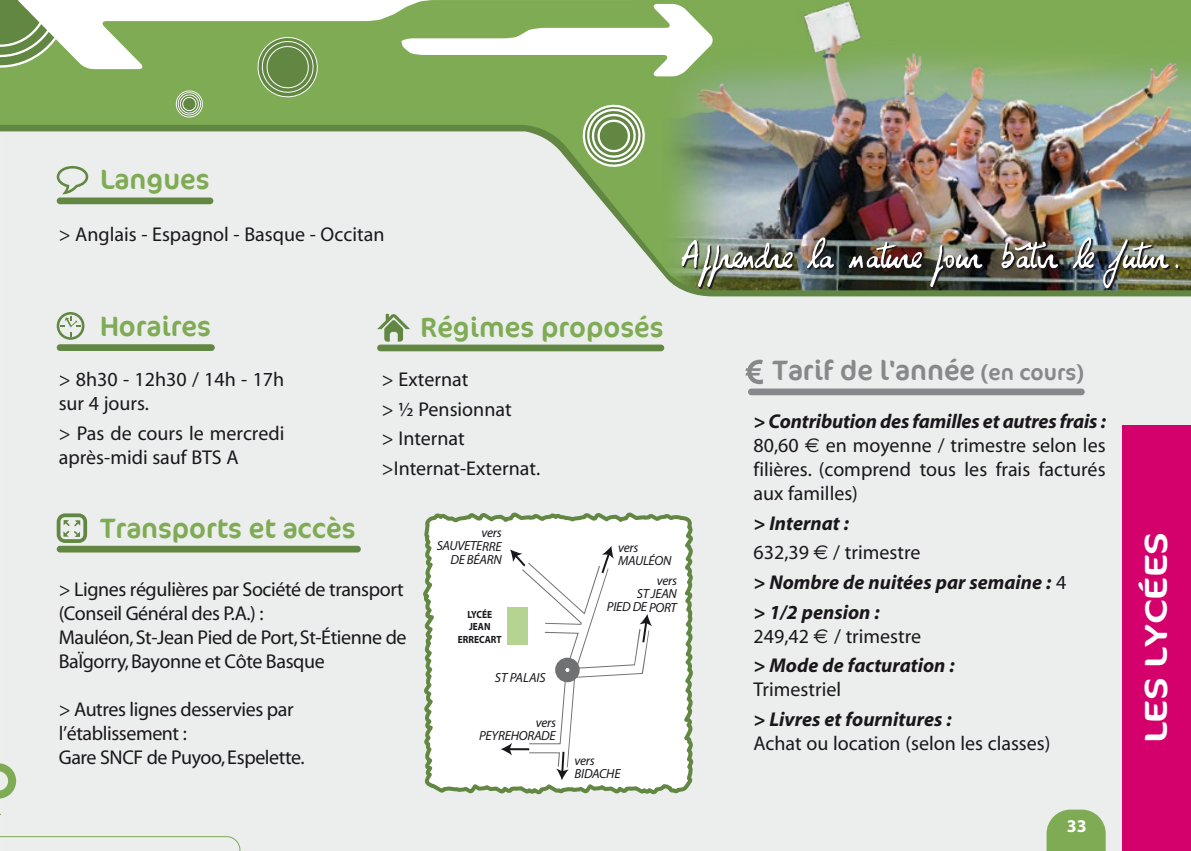
<style>
.page{position:relative;width:1191px;height:851px;background:#fff}
.page>*{position:absolute;margin:0;border:0;box-sizing:border-box;transform-origin:0 0}
.t1{font:32px "Cocon";color:#fff;scale:1.25 1}
.t2{font:28px "Cocon";color:#7eab54}
.t3{font:28px "Cocon";color:#87888a}
.t4{font:20px/24px "Myriad";letter-spacing:-.005em;color:#1a171c}
.t5{font:italic 700 20px/29.6px "Myriad";color:#1a171c}
.t6{font:700 18px "Myriad";color:#fff}
.t7{font:italic 13.2px/13.2px "Myriad";letter-spacing:-.02em;color:#1a171c;text-align:right}
.t8{font:italic 13.2px "Myriad";color:#1a171c}
.t9{font:700 10.4px/12.6px "Myriad";color:#1a171c;text-align:center;scale:.9 1}
.s1{font-size:22px}
.s2{font-weight:400;font-style:normal}
</style>
<div class="page">
<div style="left:0;top:0;width:1191px;height:850px;background:#eceded"></div>
<svg style="left:683px;top:290px;width:508px;height:6px;background:#618444"></svg>
<svg style="left:0;top:0;width:661px;height:272px"></svg>
<img style="left:661px;top:0;width:530px;height:290px">
<div style="left:1123px;top:425px;width:68px;height:425px;background:#d4006b"></div>
<svg style="left:423px;top:512px;width:271px;height:283px;background:#ebefe7"></svg>
<svg style="left:501px;top:546px;width:154px;height:234px;background:#f5f6f4"></svg>
<svg style="left:1046px;top:809px;width:59px;height:41px;background:#8bb266"></svg>
<div style="left:57px;top:545px;width:304px;height:7px;background:#628743;border-radius:3px"></div>
<div style="left:377px;top:344px;width:287px;height:7px;background:#628743;border-radius:3px"></div>
<div style="left:748px;top:388px;width:336px;height:7px;background:#87888a;border-radius:3px"></div>
<div style="left:57px;top:344px;width:158px;height:7px;background:#628743;border-radius:3px"></div>
<div style="left:57px;top:197px;width:156px;height:7px;background:#628743;border-radius:3px"></div>
<svg style="left:377px;top:314px;width:33px;height:27px"></svg>
<svg style="left:57px;top:166px;width:31px;height:28px"></svg>
<svg style="left:57px;top:513px;width:30px;height:30px"></svg>
<svg style="left:57px;top:312px;width:27px;height:28px"></svg>
<svg style="left:745px;top:359px;width:18px;height:25px"></svg>
<svg style="left:0;top:763px;width:240px;height:87px"></svg>
<svg style="left:255px;top:69px;width:65px;height:31px;background:#7da05d"></svg>
<svg style="left:175px;top:89px;width:29px;height:29px"></svg>
<svg style="left:0;top:0;width:75px;height:74px"></svg>
<svg style="left:580px;top:103px;width:67px;height:66px;background:#99b680"></svg>
<svg style="left:16px;top:0;width:629px;height:69px;background:#b0c998"></svg>
<svg style="left:401px;top:4px;width:312px;height:72px;background:#aeca93"></svg>
<img style="left:683px;top:239px;width:496px;height:50px">
<img style="left:681px;top:240px;width:111px;height:47px">
<svg style="left:807px;top:237px;width:27px;height:31px"></svg>
<svg style="left:848px;top:242px;width:74px;height:26px;background:#7d706b"></svg>
<svg style="left:930px;top:245px;width:52px;height:42px;background:#696d67"></svg>
<svg style="left:1001px;top:242px;width:57px;height:26px"></svg>
<svg style="left:1072px;top:237px;width:22px;height:31px"></svg>
<img style="left:1103px;top:239px;width:65px;height:49px">
<svg style="left:1175px;top:264px;width:3px;height:4px"></svg>
<h2 class="t2" style="left:100px;top:163px;width:111px">Langues</h2>
<p class="t4" style="left:59px;top:223px;width:327px">&gt; Anglais - Espagnol - Basque - Occitan</p>
<h2 class="t2" style="left:100px;top:310px;width:112px">Horaires</h2>
<h2 class="t2" style="left:420px;top:310px;width:245px">Régimes proposés</h2>
<p class="t4" style="left:59px;top:368px;width:227px">&gt; 8h30 - 12h30 / 14h - 17h sur 4 jours.</p>
<p class="t4" style="left:59px;top:422px;width:227px">&gt; Pas de cours le mercredi après-midi sauf BTS A</p>
<h2 class="t2" style="left:100px;top:512px;width:257px">Transports et accès</h2>
<p class="t4" style="left:382px;top:365px;width:160px;line-height:29.6px">&gt; Externat<br>&gt; ½ Pensionnat<br>&gt; Internat &gt;Internat-Externat.</p>
<p class="t7" style="left:437px;top:526px;width:67px">vers<br>SAUVETERRE<br>DE BÉARN</p>
<p class="t4" style="left:59px;top:577px;width:349px">&gt; Lignes régulières par Société de transport (Conseil Général des P.A.) :<br>Mauléon, St-Jean Pied de Port, St-Étienne de BaÏgorry, Bayonne et Côte Basque</p>
<p class="t4" style="left:59px;top:697px;width:247px">&gt; Autres lignes desservies par l’établissement :<br>Gare SNCF de Puyoo, Espelette.</p>
<p class="t9" style="left:458px;top:608px;width:50px">LYCÉE<br>JEAN<br>ERRECART</p>
<p class="t8" style="left:495px;top:670px;width:52px">ST PALAIS</p>
<p class="t7" style="left:479px;top:716px;width:78px">vers<br>PEYREHORADE</p>
<p class="t7" style="left:618px;top:541px;width:55px;text-align:left">vers<br>MAULÉON</p>
<p class="t7" style="left:607px;top:574px;width:71px">vers<br>ST JEAN<br>PIED DE PORT</p>
<p class="t7" style="left:574px;top:754px;width:47px;text-align:left">vers<br>BIDACHE</p>
<h2 class="t3" style="left:772px;top:353px;width:313px">Tarif de l'année <span class="s1">(en cours)</span></h2>
<p class="t5" style="left:753px;top:407px;width:354px">&gt; Contribution des familles et autres frais :</p>
<p class="t4" style="left:753px;top:434px;width:47px">80,60</p>
<p class="t4" style="left:753px;top:434px;width:353px;text-align:justify;text-indent:72px">en moyenne / trimestre selon les filières. (comprend tous les frais facturés aux familles)</p>
<p class="t5" style="left:753px;top:508px;width:97px">&gt; Internat :</p>
<p class="t5" style="left:753px;top:538px;width:314px"><span class="s2">632,39 / trimestre<br></span>&gt; Nombre de nuitées par semaine : <span class="s2">4 </span>&gt; 1/2 pension :</p>
<p class="t4" style="left:753px;top:624px;width:57px">249,42</p>
<p class="t4" style="left:834px;top:624px;width:89px">/ trimestre</p>
<p class="t5" style="left:753px;top:651px;width:203px">&gt; Mode de facturation :</p>
<p class="t4" style="left:753px;top:678px;width:89px">Trimestriel</p>
<p class="t5" style="left:753px;top:705px;width:200px">&gt; Livres et fournitures :</p>
<p class="t4" style="left:753px;top:732px;width:298px">Achat ou location (selon les classes)</p>
<p class="t6" style="left:1066px;top:816px;width:21px">33</p>
<h1 class="t1" style="left:1137px;top:743px;width:170px;rotate:-90deg">LES LYCÉES</h1>
</div>
